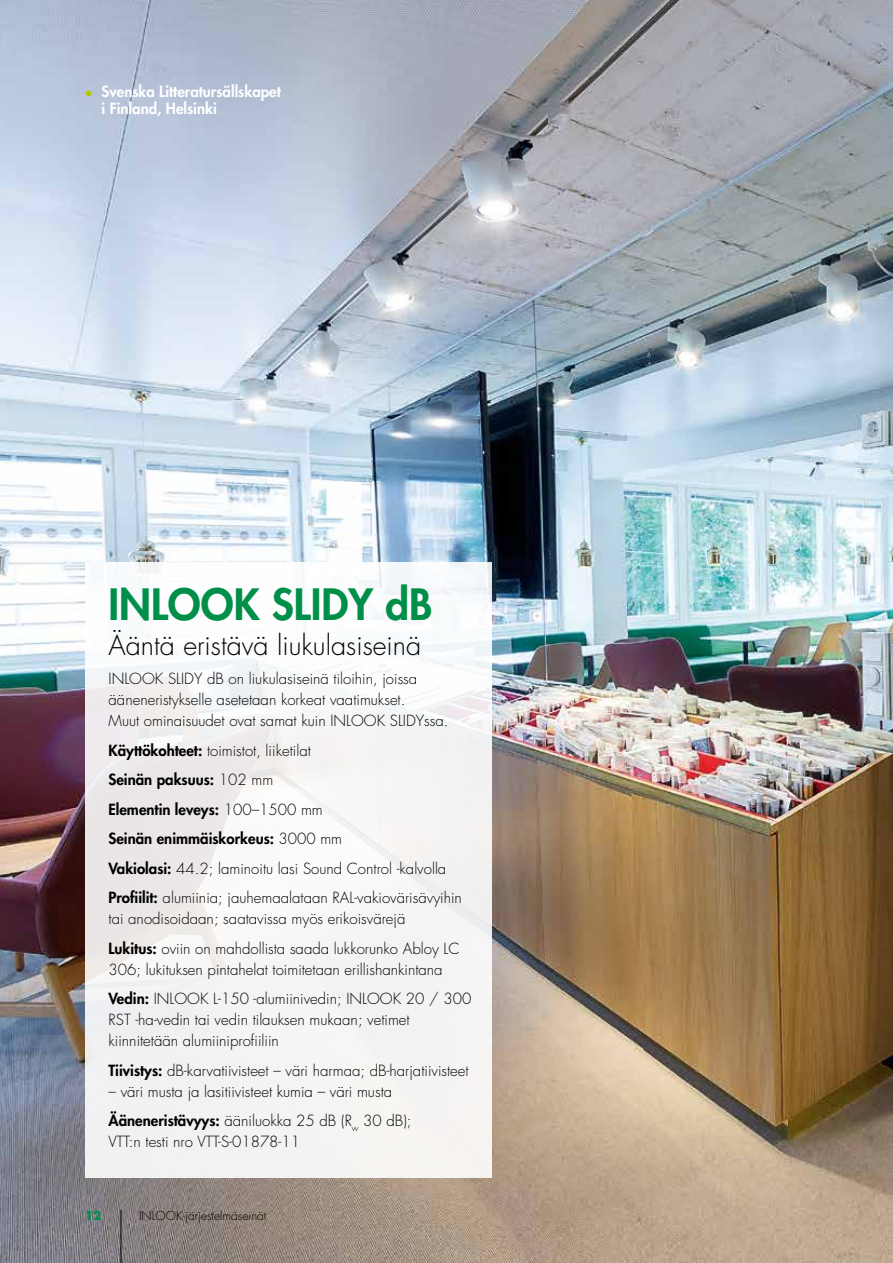
<style>
.page{position:relative;width:893px;height:1263px;background:#fff}
.page>*{position:absolute;margin:0;border:0;box-sizing:border-box;transform-origin:0 0}
.t1{font:800 42px "Futura Std";color:#008f48}
.t2{font:300 27px "Futura Std";color:#000}
.t3{font:300 15px/29.5px "Futura Std";color:#000}
.t4{font:800 15px/16.5px "Futura Std";color:#fff}
.t5{font:300 12px "Futura Std";color:#000}
.t6{font:700 12px "Futura Std";color:#008f48}
.s1{color:#b1ca00}
.s2{font-weight:800}
</style>
<div class="page">
<img style="left:0;top:0;width:893px;height:1263px">
<div style="left:85px;top:562px;width:406px;height:616px;background:linear-gradient(to right,#f2f1f1,#f8f8f7)"></div>
<hr style="left:121px;top:1210px;width:1px;height:53px;background:#000">
<p class="t4" style="left:102px;top:84px;width:181px;text-indent:-17px"><span class="s1">•</span> Svenska Litteratursällskapet i Finland, Helsinki</p>
<h1 class="t1" style="left:109px;top:578px;width:325px">INLOOK SLIDY dB</h1>
<h2 class="t2" style="left:109px;top:628px;width:314px">Ääntä eristävä liukulasiseinä</h2>
<p class="t3" style="left:109px;top:669px;width:342px;line-height:21px">INLOOK SLIDY dB on liukulasiseinä tiloihin, joissa ääneneristykselle asetetaan korkeat vaatimukset.<br>Muut ominaisuudet ovat samat kuin INLOOK SLIDYssa.</p>
<p class="t3" style="left:109px;top:736px;width:355px"><span class="s2">Käyttökohteet:</span> toimistot, liiketilat<br><span class="s2">Seinän paksuus:</span> 102 mm<br><span class="s2">Elementin leveys:</span> 100–1500 mm<br><span class="s2">Seinän enimmäiskorkeus:</span> 3000 mm<br><span class="s2">Vakiolasi:</span> 44.2; laminoitu lasi Sound Control -kalvolla <span class="s2">Profiilit:</span> alumiinia; jauhemaalataan RAL-vakiovärisävyihin</p>
<p class="t3" style="left:109px;top:904px;width:353px">tai anodisoidaan; saatavissa myös erikoisvärejä<br><span class="s2">Lukitus:</span> oviin on mahdollista saada lukkorunko Abloy LC</p>
<p class="t3" style="left:109px;top:955px;width:364px">306; lukituksen pintahelat toimitetaan erillishankintana<br><span class="s2">Vedin:</span> INLOOK L-150 -alumiinivedin; INLOOK 20 / 300</p>
<p class="t3" style="left:109px;top:1010px;width:303px;line-height:21px">RST -ha-vedin tai vedin tilauksen mukaan; vetimet kiinnitetään alumiiniprofiiliin</p>
<p class="t3" style="left:109px;top:1056px;width:362px"><span class="s2">Tiivistys:</span> dB-karvatiivisteet – väri harmaa; dB-harjatiivisteet</p>
<p class="t3" style="left:109px;top:1077px;width:305px">– väri musta ja lasitiivisteet kumia – väri musta<br><span class="s2">Ääneneristävyys:</span> ääniluokka 25 dB (R<sub>w</sub> 30 dB);</p>
<p class="t3" style="left:109px;top:1127px;width:193px">VTT:n testi nro VTT-S-01878-11</p>
<p class="t6" style="left:85px;top:1207px;width:18px">12</p>
<p class="t5" style="left:139px;top:1208px;width:129px">INLOOK-järjestelmäseinät</p>
</div>
